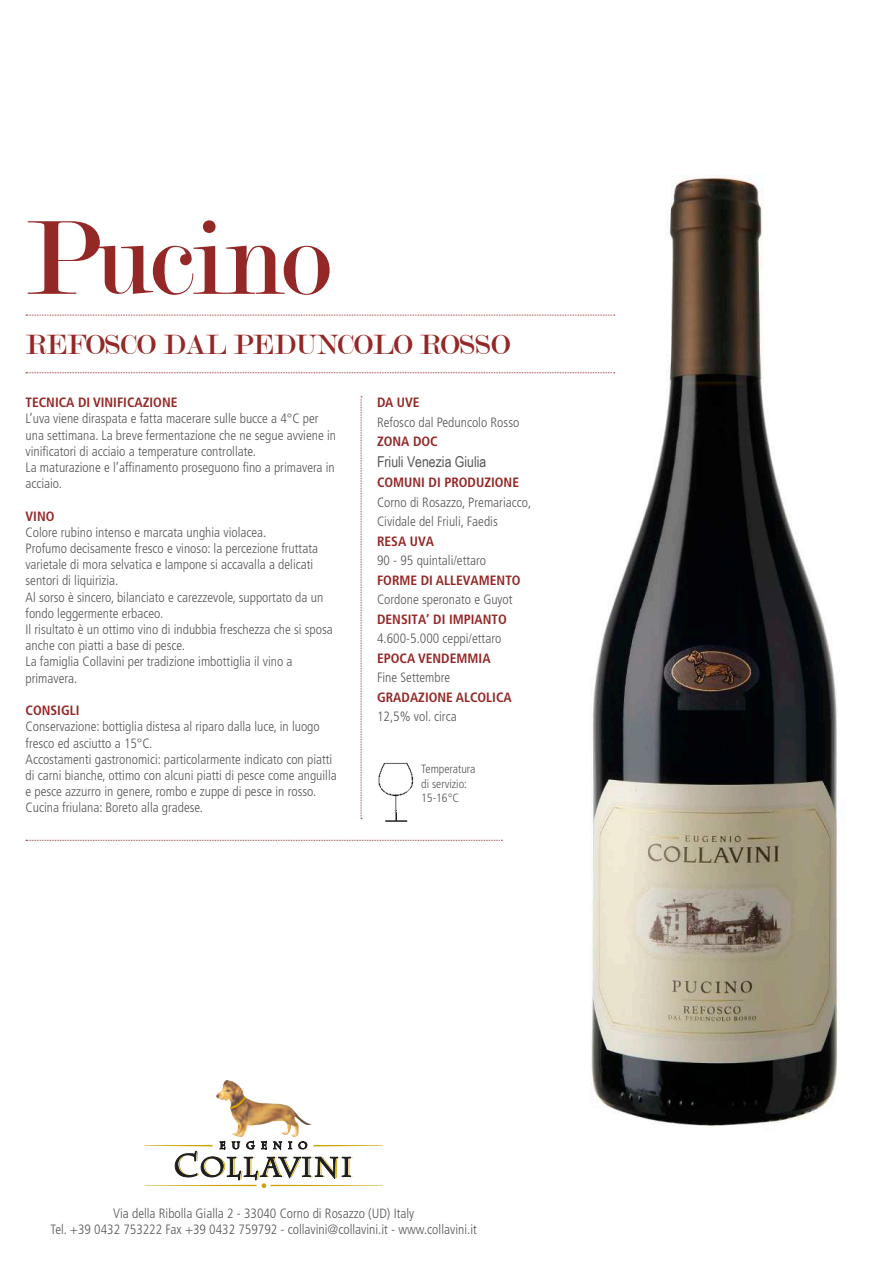
<style>
.page{position:relative;width:893px;height:1263px;background:#fff}
.page>*{position:absolute;margin:0;border:0;box-sizing:border-box;transform-origin:0 0}
.t1{font:112.5px "Modern";letter-spacing:-.03em;color:#942826}
.t2{font:30px "Modern";color:#942826}
.t3{font:15px "Arial Narrow";color:#575756}
.t4{font:300 condensed 13.5px/16.2px "Frutiger LT Std";color:#575756}
.t5{font:700 condensed 13.5px "Frutiger LT Std";color:#942826}
.t6{font:300 condensed 12px/14.4px "Frutiger LT Std";color:#575756}
.t7{font:700 9.9px "Charlemagne Std";letter-spacing:.6em;color:#1d1d1b}
</style>
<div class="page">
<img style="left:545px;top:175px;width:293px;height:952px">
<svg style="left:144px;top:1141px;width:239px;height:47px"></svg>
<img style="left:216px;top:1084px;width:96px;height:53px">
<svg style="left:230px;top:1096px;width:16px;height:13px"></svg>
<svg style="left:26px;top:315px;width:589px;height:1px"></svg>
<svg style="left:361px;top:396px;width:1px;height:423px"></svg>
<svg style="left:26px;top:372px;width:589px;height:1px"></svg>
<svg style="left:26px;top:840px;width:476px;height:1px"></svg>
<img style="left:378px;top:762px;width:36px;height:60px">
<h1 class="t1" style="left:26px;top:202px;width:307px">Pucino</h1>
<h2 class="t2" style="left:26px;top:329px;width:486px">REFOSCO DAL PEDUNCOLO ROSSO</h2>
<p class="t5" style="left:26px;top:395px;width:154px">TECNICA DI VINIFICAZIONE</p>
<p class="t4" style="left:26px;top:411px;width:312px">L’uva viene diraspata e fatta macerare sulle bucce a 4°C per una settimana. La breve fermentazione che ne segue avviene in vinificatori di acciaio a temperature controllate.<br>La maturazione e l’affinamento proseguono fino a primavera in acciaio.</p>
<p class="t5" style="left:26px;top:508px;width:30px">VINO</p>
<p class="t4" style="left:26px;top:524px;width:309px">Colore rubino intenso e marcata unghia violacea.<br>Profumo decisamente fresco e vinoso: la percezione fruttata varietale di mora selvatica e lampone si accavalla a delicati sentori di liquirizia.<br>Al sorso è sincero, bilanciato e carezzevole, supportato da un fondo leggermente erbaceo.<br>Il risultato è un ottimo vino di indubbia freschezza che si sposa anche con piatti a base di pesce.<br>La famiglia Collavini per tradizione imbottiglia il vino a primavera.</p>
<p class="t5" style="left:26px;top:702px;width:55px">CONSIGLI</p>
<p class="t4" style="left:26px;top:719px;width:313px">Conservazione: bottiglia distesa al riparo dalla luce, in luogo fresco ed asciutto a 15°C.<br>Accostamenti gastronomici: particolarmente indicato con piatti di carni bianche, ottimo con alcuni piatti di pesce come anguilla e pesce azzurro in genere, rombo e zuppe di pesce in rosso.<br>Cucina friulana: Boreto alla gradese.</p>
<p class="t5" style="left:377px;top:395px;width:44px">DA UVE</p>
<p class="t4" style="left:377px;top:414px;width:144px">Refosco dal Peduncolo Rosso</p>
<p class="t5" style="left:377px;top:434px;width:62px">ZONA DOC</p>
<p class="t3" style="left:377px;top:451px;width:111px">Friuli Venezia Giulia</p>
<p class="t5" style="left:377px;top:474px;width:144px">COMUNI DI PRODUZIONE</p>
<p class="t4" style="left:377px;top:493px;width:156px;line-height:19.2px">Corno di Rosazzo, Premariacco,<br>Cividale del Friuli, Faedis</p>
<p class="t5" style="left:377px;top:533px;width:59px">RESA UVA</p>
<p class="t4" style="left:377px;top:553px;width:111px">90 - 95 quintali/ettaro</p>
<p class="t5" style="left:377px;top:572px;width:145px">FORME DI ALLEVAMENTO</p>
<p class="t4" style="left:377px;top:592px;width:137px">Cordone speronato e Guyot</p>
<p class="t5" style="left:377px;top:611px;width:131px">DENSITA’ DI IMPIANTO</p>
<p class="t4" style="left:377px;top:631px;width:126px">4.600-5.000 ceppi/ettaro</p>
<p class="t5" style="left:377px;top:650px;width:115px">EPOCA VENDEMMIA</p>
<p class="t4" style="left:377px;top:670px;width:75px">Fine Settembre</p>
<p class="t5" style="left:377px;top:689px;width:136px">GRADAZIONE ALCOLICA</p>
<p class="t4" style="left:377px;top:709px;width:81px">12,5% vol. circa</p>
<p class="t6" style="left:421px;top:762px;width:56px">Temperatura di servizio:<br>15-16°C</p>
<p class="t7" style="left:219px;top:1140px;width:90px">EUGENIO</p>
<p class="t4" style="left:50px;top:1205px;width:428px;text-align:center">Via della Ribolla Gialla 2 - 33040 Corno di Rosazzo (UD) Italy<br>Tel. +39 0432 753222 Fax +39 0432 759792 - collavini@collavini.it - www.collavini.it</p>
</div>
